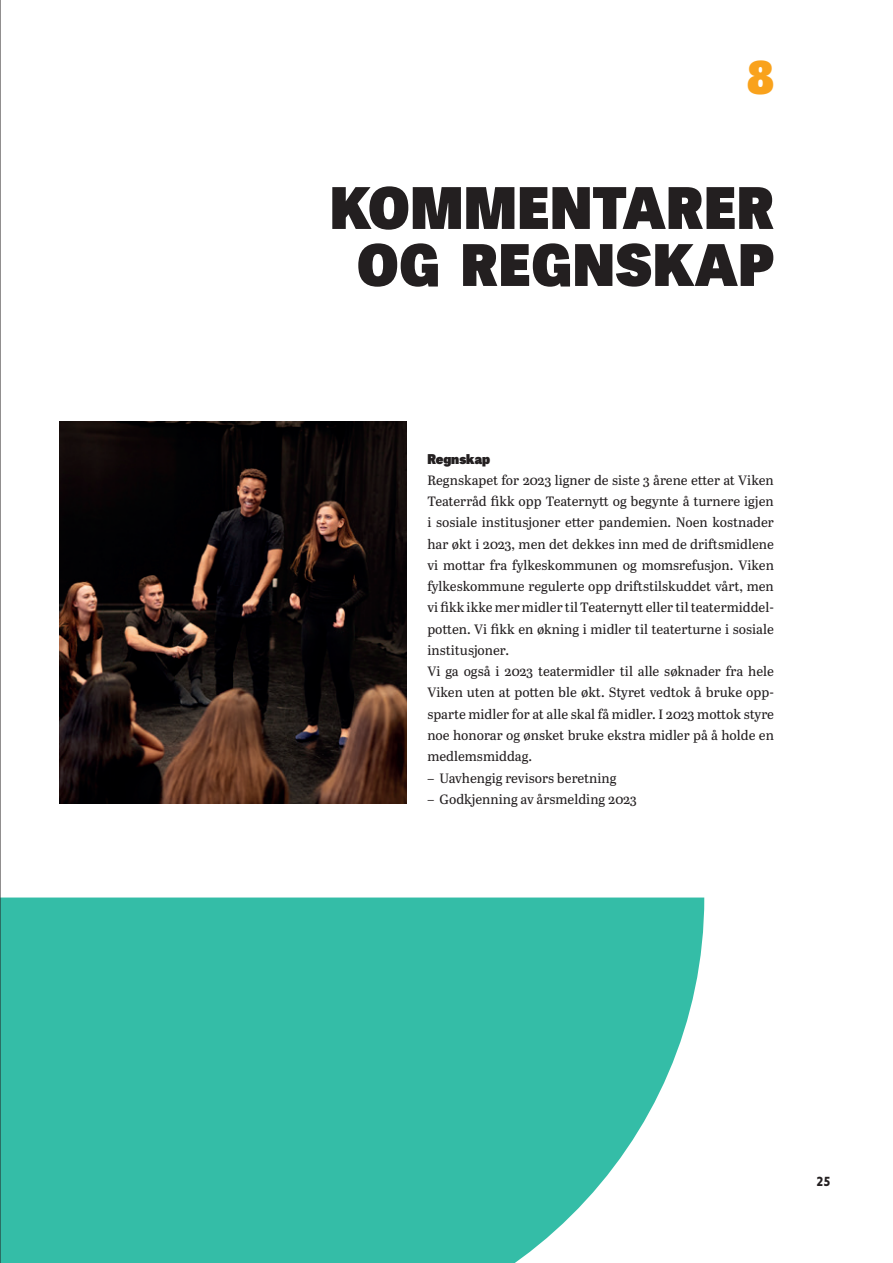
<style>
.page{position:relative;width:893px;height:1263px;background:#fff}
.page>*{position:absolute;margin:0;border:0;box-sizing:border-box;transform-origin:0 0}
.t1{font:800 57px/57px "Tablet Gothic";letter-spacing:.02em;color:#231f20;text-align:center}
.t2{font:800 45px "Tablet Gothic";color:#f9a21c}
.t3{font:13.5px/21.3px "Abril Text";color:#231f20}
.t4{font:800 13.5px "Tablet Gothic";color:#231f20}
.t5{font:700 13.5px "Niveau Grotesk";color:#231f20}
</style>
<div class="page">
<img style="left:60px;top:421px;width:346px;height:383px">
<svg style="left:1px;top:897px;width:703px;height:366px;background:#44c2ae"></svg>
<hr style="left:0;top:0;width:1px;height:1263px;background:#231f20">
<h2 class="t2" style="left:747px;top:43px;width:28px">8</h2>
<h1 class="t1" style="left:330px;top:177px;width:445px">KOMMENTARER<br>OG REGNSKAP</h1>
<p class="t4" style="left:427px;top:448px;width:64px">Regnskap</p>
<p class="t3" style="left:427px;top:469px;width:348px">Regnskapet for 2023 ligner de siste 3 årene etter at Viken Teaterråd fikk opp Teaternytt og begynte å turnere igjen i sosiale institusjoner etter pandemien. Noen kostnader har økt i 2023, men det dekkes inn med de driftsmidlene vi mottar fra fylkeskommunen og momsrefusjon. Viken fylkeskommune regulerte opp driftstilskuddet vårt, men vi fikk ikke mer midler til Teaternytt eller til teatermiddel&shy;potten. Vi fikk en økning i midler til teaterturne i sosiale institusjoner.<br>Vi ga også i 2023 teatermidler til alle søknader fra hele Viken uten at potten ble økt. Styret vedtok å bruke opp&shy;sparte midler for at alle skal få midler. I 2023 mottok styre noe honorar og ønsket bruke ekstra midler på å holde en medlemsmiddag.</p>
<p class="t3" style="left:427px;top:766px;width:191px">– Uavhengig revisors beretning</p>
<p class="t3" style="left:427px;top:788px;width:211px">– Godkjenning av årsmelding 2023</p>
<p class="t5" style="left:816px;top:1174px;width:16px">25</p>
</div>
